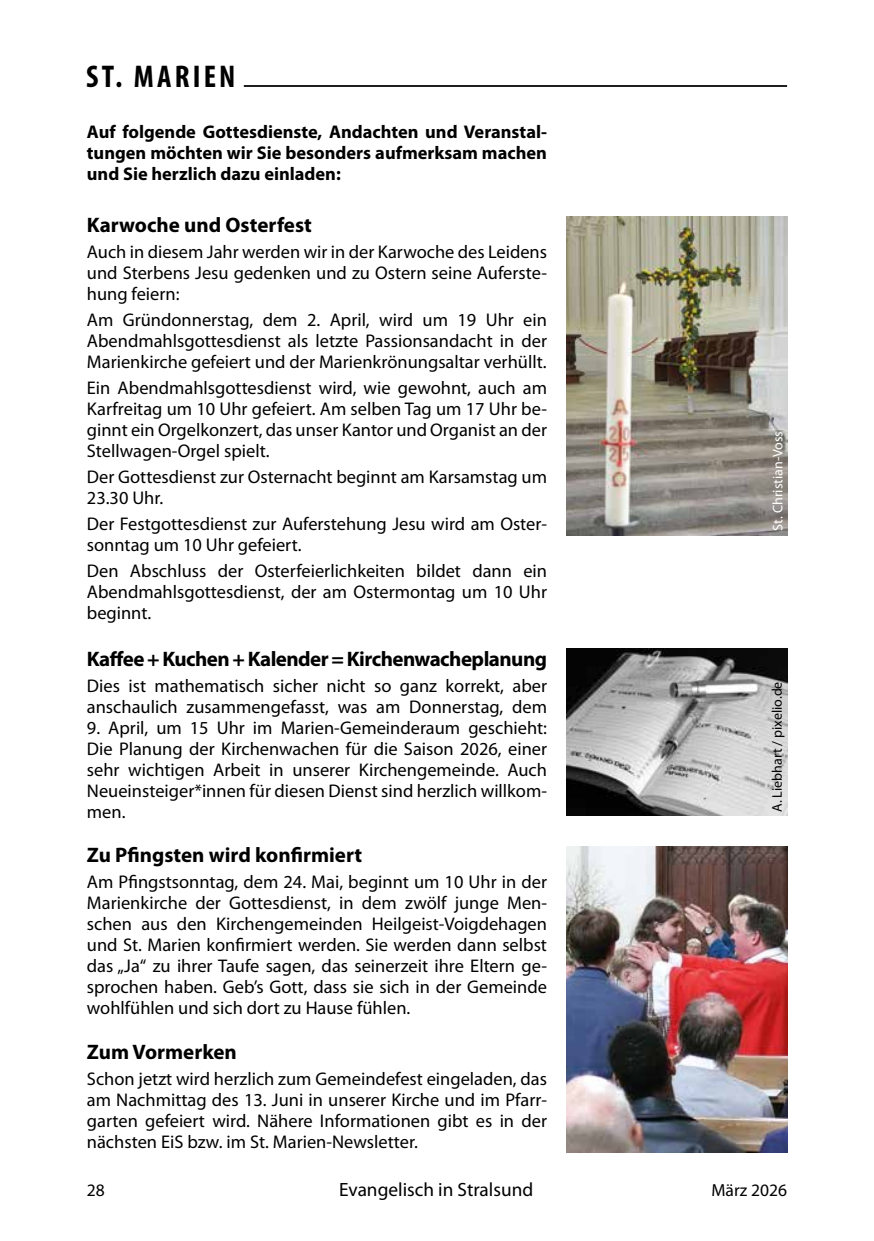
<style>
.page{position:relative;width:874px;height:1241px;background:#fff}
.page>*{position:absolute;margin:0;border:0;box-sizing:border-box;transform-origin:0 0}
.t1{font:700 condensed 31.5px "Myriad Pro";letter-spacing:.1em;color:#000}
.t2{font:700 21px "Myriad Pro";letter-spacing:-.01em;color:#000}
.t3{font:19.25px "Myriad Pro";color:#000}
.t4{font:18.38px/21px "Myriad Pro";color:#000;text-align:justify}
.t5{font:700 18.38px/21px "Myriad Pro";color:#000;text-align:justify}
.t6{font:17.5px "Myriad Pro";color:#000}
.t7{font:14px "Myriad Pro";color:#000}
.t8{font:14px "Myriad Pro";color:#fff}
</style>
<div class="page">
<hr style="left:244px;top:85px;width:542px;height:2px;background:#000">
<img style="left:566px;top:648px;width:220px;height:167px">
<img style="left:566px;top:216px;width:220px;height:319px">
<img style="left:566px;top:846px;width:220px;height:305px">
<h1 class="t1" style="left:86px;top:59px;width:151px">ST. MARIEN</h1>
<p class="t5" style="left:87px;top:121px;width:461px">Auf folgende Gottesdienste, Andachten und Veranstal&shy;tungen möchten wir Sie besonders aufmerksam machen und Sie herzlich dazu einladen:</p>
<p class="t2" style="left:87px;top:213px;width:226px">Karwoche und Osterfest</p>
<p class="t4" style="left:87px;top:242px;width:461px">Auch in diesem Jahr werden wir in der Karwoche des Leidens und Sterbens Jesu gedenken und zu Ostern seine Auferste&shy;hung feiern:</p>
<p class="t4" style="left:87px;top:310px;width:461px">Am Gründonnerstag, dem 2. April, wird um 19 Uhr ein Abendmahlsgottesdienst als letzte Passionsandacht in der Marienkirche gefeiert und der Marienkrönungsaltar verhüllt.</p>
<p class="t4" style="left:87px;top:378px;width:461px">Ein Abendmahlsgottesdienst wird, wie gewohnt, auch am Karfreitag um 10 Uhr gefeiert. Am selben Tag um 17 Uhr be&shy;ginnt ein Orgelkonzert, das unser Kantor und Organist an der Stellwagen-Orgel spielt.</p>
<p class="t4" style="left:87px;top:467px;width:461px">Der Gottesdienst zur Osternacht beginnt am Karsamstag um<br>23.30 Uhr.</p>
<p class="t4" style="left:87px;top:514px;width:461px">Der Festgottesdienst zur Auferstehung Jesu wird am Oster&shy;sonntag um 10 Uhr gefeiert.</p>
<p class="t4" style="left:87px;top:561px;width:461px">Den Abschluss der Osterfeierlichkeiten bildet dann ein Abendmahlsgottesdienst, der am Ostermontag um 10 Uhr beginnt.</p>
<p class="t2" style="left:87px;top:646px;width:461px">Kaffee + Kuchen + Kalender = Kirchenwacheplanung</p>
<p class="t4" style="left:87px;top:675px;width:461px">Dies ist mathematisch sicher nicht so ganz korrekt, aber anschaulich zusammengefasst, was am Donnerstag, dem</p>
<p class="t4" style="left:87px;top:717px;width:461px">9. April, um 15 Uhr im Marien-Gemeinderaum geschieht:<br>Die Planung der Kirchenwachen für die Saison 2026, einer sehr wichtigen Arbeit in unserer Kirchengemeinde. Auch Neueinsteiger*innen für diesen Dienst sind herzlich willkom&shy;men.</p>
<p class="t2" style="left:87px;top:843px;width:276px">Zu Pfingsten wird konfirmiert</p>
<p class="t4" style="left:87px;top:871px;width:461px">Am Pfingstsonntag, dem 24. Mai, beginnt um 10 Uhr in der Marienkirche der Gottesdienst, in dem zwölf junge Men&shy;schen aus den Kirchengemeinden Heilgeist-Voigdehagen und St. Marien konfirmiert werden. Sie werden dann selbst das „Ja“ zu ihrer Taufe sagen, das seinerzeit ihre Eltern ge&shy;sprochen haben. Geb’s Gott, dass sie sich in der Gemeinde wohlfühlen und sich dort zu Hause fühlen.</p>
<p class="t2" style="left:87px;top:1040px;width:151px">Zum Vormerken</p>
<p class="t4" style="left:87px;top:1068px;width:461px">Schon jetzt wird herzlich zum Gemeindefest eingeladen, das am Nachmittag des 13. Juni in unserer Kirche und im Pfarr&shy;garten gefeiert wird. Nähere Informationen gibt es in der nächsten EiS bzw. im St. Marien-Newsletter.</p>
<p class="t8" style="left:769px;top:530px;width:101px;rotate:-90deg">St. Christian-Voss</p>
<p class="t7" style="left:769px;top:811px;width:132px;rotate:-90deg">A. Liebhart / pixelio.de</p>
<p class="t6" style="left:87px;top:1180px;width:19px">28</p>
<p class="t3" style="left:339px;top:1178px;width:195px">Evangelisch in Stralsund</p>
<p class="t6" style="left:711px;top:1180px;width:77px">März 2026</p>
</div>
